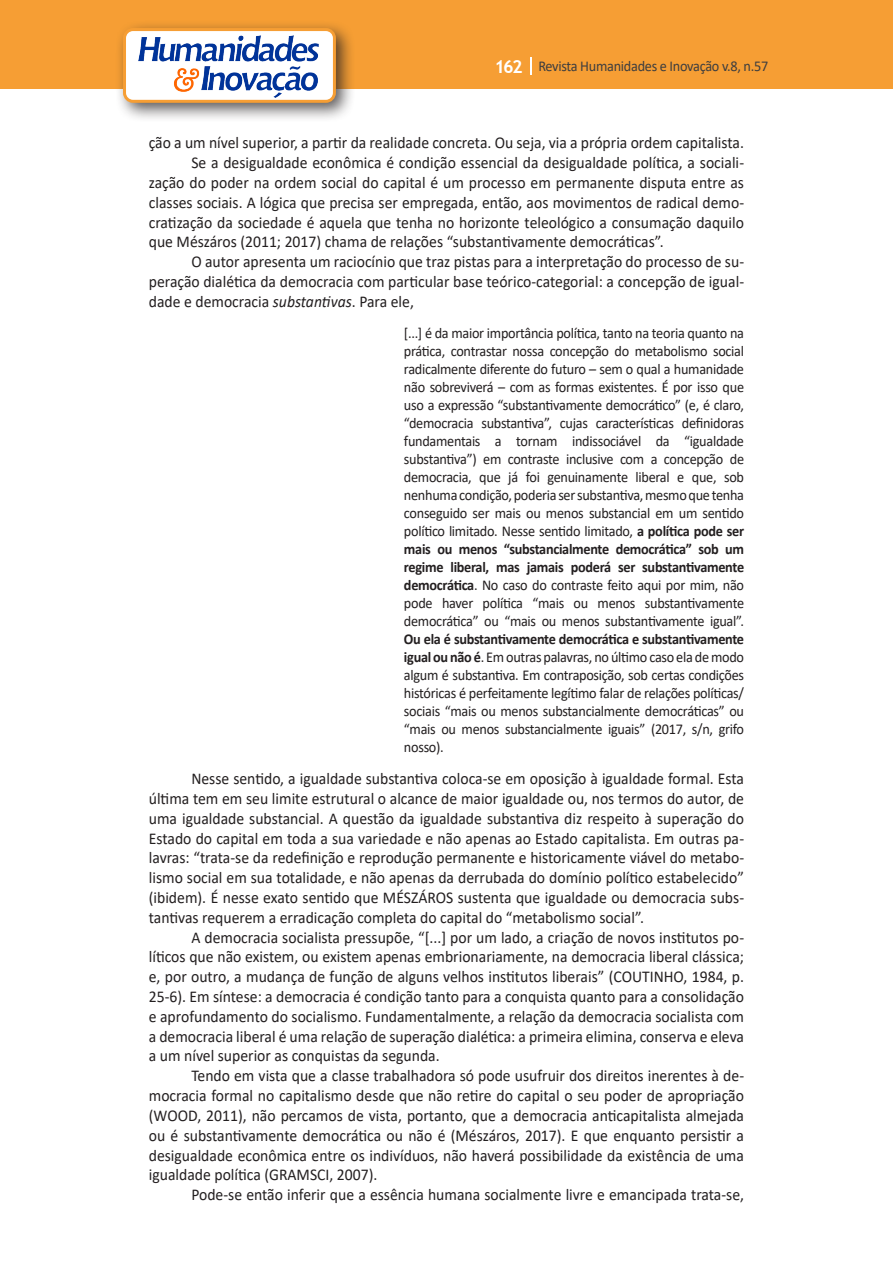
<style>
.page{position:relative;width:893px;height:1263px;background:#fff}
.page>*{position:absolute;margin:0;border:0;box-sizing:border-box;transform-origin:0 0}
.Texto{font:16.5px/19.8px "Calibri";color:#231f20;text-align:justify;scale:.95 1}
.citacao{font:15px/18px "Calibri";letter-spacing:-.02em;color:#231f20;text-align:justify;scale:.95 1}
.t1{font:15px "Calibri";letter-spacing:-.02em;color:#3e3e3f;scale:.95 1}
.s1{font-family:"Trebuchet MS";font-weight:700;font-size:18px;color:#fff}
.s2{font-style:italic}
.s3{font-weight:700}
</style>
<div class="page">
<div style="left:0;top:0;width:893px;height:88px;background:#f69e34"></div>
<svg style="left:530px;top:57px;width:2px;height:18px"></svg>
<div style="left:115px;top:20px;width:241px;height:103px;background:#231f20;opacity:.75"></div>
<div style="left:125px;top:30px;width:209px;height:71px;background:#fff;border-radius:9px"></div>
<img style="left:138px;top:35px;width:181px;height:62px">
<div style="left:123px;top:28px;width:213px;height:75px;border:3px solid #f69e34;border-radius:9px"></div>
<p class="t1" style="left:495px;top:56px;width:290px"><span class="s1">162</span> Revista Humanidades e Inovação v.8, n.57</p>
<p class="Texto" style="left:149px;top:133px;width:628px">ção a um nível superior, a partir da realidade concreta. Ou seja, via a própria ordem capitalista.</p>
<p class="Texto" style="left:149px;top:152px;width:628px;text-indent:43px">Se a desigualdade econômica é condição essencial da desigualdade política, a sociali&shy;zação do poder na ordem social do capital é um processo em permanente disputa entre as classes sociais. A lógica que precisa ser empregada, então, aos movimentos de radical demo&shy;cratização da sociedade é aquela que tenha no horizonte teleológico a consumação daquilo que Mészáros (2011; 2017) chama de relações “substantivamente democráticas”.</p>
<p class="Texto" style="left:149px;top:251px;width:628px;text-indent:43px">O autor apresenta um raciocínio que traz pistas para a interpretação do processo de su&shy;peração dialética da democracia com particular base teórico-categorial: a concepção de igual&shy;dade e democracia <span class="s2">substantivas</span>. Para ele,</p>
<p class="citacao" style="left:404px;top:323px;width:360px">[...] é da maior importância política, tanto na teoria quanto na prática, contrastar nossa concepção do metabolismo social radicalmente diferente do futuro – sem o qual a humanidade não sobreviverá – com as formas existentes. É por isso que uso a expressão “substantivamente democrático” (e, é claro, “democracia substantiva”, cujas características definidoras fundamentais a tornam indissociável da “igualdade substantiva”) em contraste inclusive com a concepção de democracia, que já foi genuinamente liberal e que, sob nenhuma condição, poderia ser substantiva, mesmo que tenha conseguido ser mais ou menos substancial em um sentido político limitado. Nesse sentido limitado, <span class="s3">a política pode ser mais ou menos “substancialmente democrática” sob um regime liberal, mas jamais poderá ser substantivamente democrática</span>. No caso do contraste feito aqui por mim, não pode haver política “mais ou menos substantivamente democrática” ou “mais ou menos substantivamente igual”.<br><span class="s3">Ou ela é substantivamente democrática e substantivamente igual ou não é</span>. Em outras palavras, no último caso ela de modo algum é substantiva. Em contraposição, sob certas condições históricas é perfeitamente legítimo falar de relações políticas/ sociais “mais ou menos substancialmente democráticas” ou “mais ou menos substancialmente iguais” (2017, s/n, grifo nosso).</p>
<p class="Texto" style="left:149px;top:768px;width:628px;text-indent:43px">Nesse sentido, a igualdade substantiva coloca-se em oposição à igualdade formal. Esta última tem em seu limite estrutural o alcance de maior igualdade ou, nos termos do autor, de uma igualdade substancial. A questão da igualdade substantiva diz respeito à superação do Estado do capital em toda a sua variedade e não apenas ao Estado capitalista. Em outras pa&shy;lavras: “trata-se da redefinição e reprodução permanente e historicamente viável do metabo&shy;lismo social em sua totalidade, e não apenas da derrubada do domínio político estabelecido” (ibidem). É nesse exato sentido que MÉSZÁROS sustenta que igualdade ou democracia subs&shy;tantivas requerem a erradicação completa do capital do “metabolismo social”.</p>
<p class="Texto" style="left:149px;top:927px;width:628px;text-indent:43px">A democracia socialista pressupõe, “[...] por um lado, a criação de novos institutos po&shy;líticos que não existem, ou existem apenas embrionariamente, na democracia liberal clássica; e, por outro, a mudança de função de alguns velhos institutos liberais” (COUTINHO, 1984, p.<br>25-6). Em síntese: a democracia é condição tanto para a conquista quanto para a consolidação e aprofundamento do socialismo. Fundamentalmente, a relação da democracia socialista com a democracia liberal é uma relação de superação dialética: a primeira elimina, conserva e eleva a um nível superior as conquistas da segunda.</p>
<p class="Texto" style="left:149px;top:1065px;width:628px;text-indent:43px">Tendo em vista que a classe trabalhadora só pode usufruir dos direitos inerentes à de&shy;mocracia formal no capitalismo desde que não retire do capital o seu poder de apropriação (WOOD, 2011), não percamos de vista, portanto, que a democracia anticapitalista almejada ou é substantivamente democrática ou não é (Mészáros, 2017). E que enquanto persistir a desigualdade econômica entre os indivíduos, não haverá possibilidade da existência de uma igualdade política (GRAMSCI, 2007).</p>
<p class="Texto" style="left:191px;top:1184px;width:583px">Pode-se então inferir que a essência humana socialmente livre e emancipada trata-se,</p>
</div>
